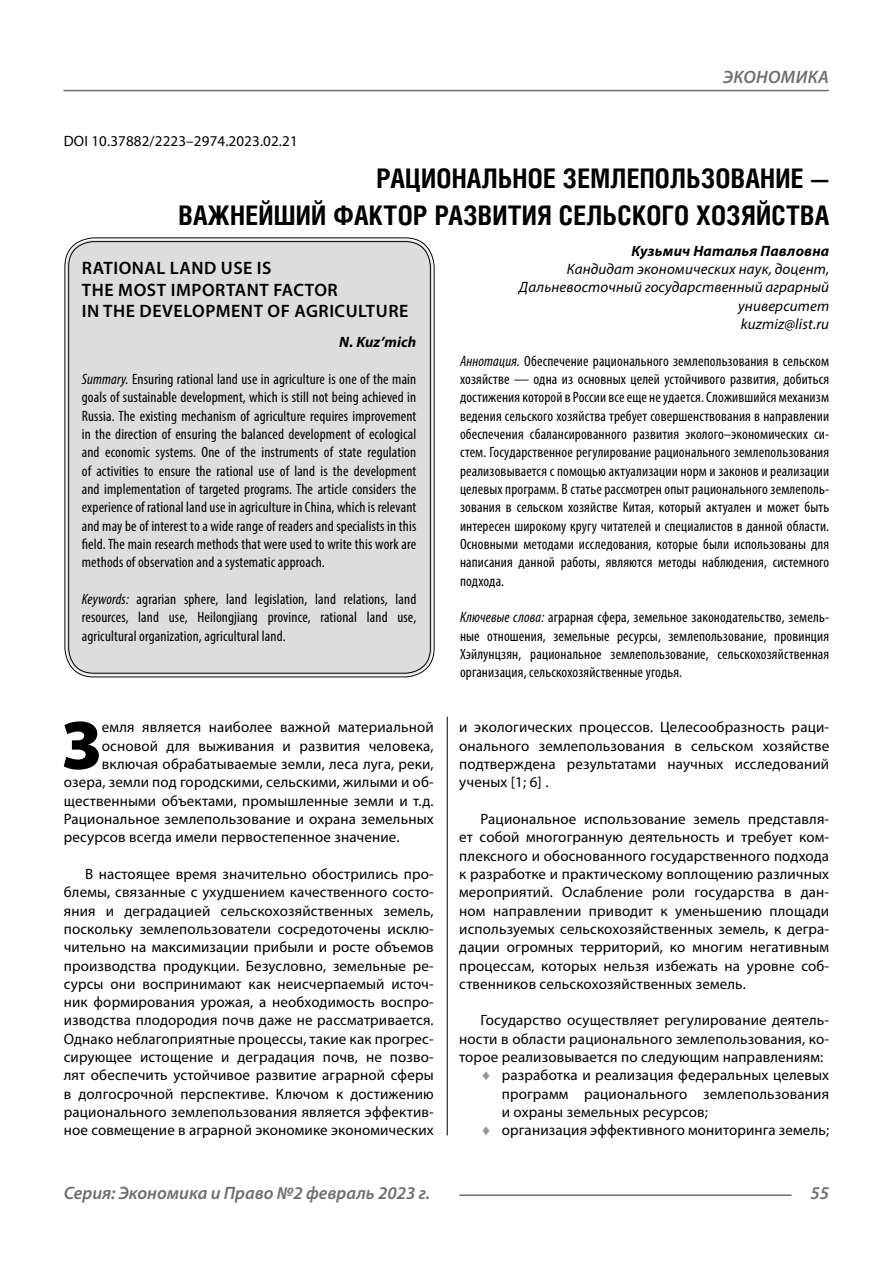
<style>
.page{position:relative;width:893px;height:1263px;background:#fff}
.page>*{position:absolute;margin:0;border:0;box-sizing:border-box;transform-origin:0 0}
.Bukvica{font:900 69.3px "Myriad Pro";color:#000}
.Header{font:700 27px/37.5px "Helios Cond C";letter-spacing:.01em;color:#000;text-align:right}
.Header-eng{font:600 18px/21.6px "Myriad Pro";letter-spacing:.03em;color:#000}
.t1{font:italic 600 18px "Myriad Pro";color:#6e6e6e}
.Normal{font:15px/18.3px "Myriad Pro";letter-spacing:.01em;color:#000;text-align:justify}
.Annotation-rus{font:condensed 15px/18.3px "Myriad Pro";letter-spacing:.01em;color:#000;text-align:justify}
.Annotation-eng{font:condensed 15px/18.3px "Myriad Pro";letter-spacing:.01em;color:#000;text-align:justify}
.Bukvica-2{font:15px "Myriad Pro";letter-spacing:.01em;color:#000}
.Author-doc{font:italic 15px/18.3px "Myriad Pro";letter-spacing:.01em;color:#000;text-align:right}
.DOI{font:15px "Myriad Pro";letter-spacing:.01em;color:#000}
.Author{font:italic 700 15px "Myriad Pro";letter-spacing:.01em;color:#000}
.Author-email{font:italic 15px "Myriad Pro";letter-spacing:.01em;color:#000}
.Author-eng{font:italic 700 15px "Myriad Pro";letter-spacing:.01em;color:#000}
.s1{font-style:italic}
.s2{color:#959595}
</style>
<div class="page">
<hr style="left:447px;top:714px;width:1px;height:421px;background:#000">
<div style="left:43px;top:696px;width:786px;height:21px;background:#fff"></div>
<div style="left:67px;top:240px;width:365px;height:435px;background:#ddd;border-radius:27px"></div>
<hr style="left:63px;top:90px;width:766px;height:1px;background:#6e6e6e">
<hr style="left:459px;top:1194px;width:333px;height:2px;background:#6e6e6e">
<p class="t1" style="left:723px;top:66px;width:24px">Экономика</p>
<p class="DOI" style="left:64px;top:132px;width:235px">DOI 10.37882/2223–2974.2023.02.21</p>
<p class="Header" style="left:179px;top:159px;width:652px">РАЦИОНАЛЬНОЕ ЗЕМЛЕПОЛЬЗОВАНИЕ —<br>ВАЖНЕЙШИЙ ФАКТОР РАЗВИТИЯ СЕЛЬСКОГО ХОЗЯЙСТВА</p>
<p class="Author" style="left:631px;top:241px;width:199px">Кузьмич Наталья Павловна</p>
<p class="Author-doc" style="left:519px;top:260px;width:311px">Кандидат экономических наук, доцент,<br>Дальневосточный государственный аграрный университет</p>
<p class="Author-email" style="left:741px;top:315px;width:90px">kuzmiz@list.ru</p>
<p class="Annotation-rus" style="left:460px;top:351px;width:371px"><span class="s1">Аннотация.</span> Обеспечение рационального землепользования в сельском хозяйстве — одна из основных целей устойчивого развития, добиться достижения которой в России все еще не удается. Сложившийся механизм ведения сельского хозяйства требует совершенствования в направлении обеспечения сбалансированного развития эколого–экономических си&shy;стем. Государственное регулирование рационального землепользования реализовывается с помощью актуализации норм и законов и реализации целевых программ. В статье рассмотрен опыт рационального землеполь&shy;зования в сельском хозяйстве Китая, который актуален и может быть интересен широкому кругу читателей и специалистов в данной области.<br>Основными методами исследования, которые были использованы для написания данной работы, являются методы наблюдения, системного подхода.</p>
<p class="Annotation-rus" style="left:460px;top:608px;width:371px"><span class="s1">Ключевые слова:</span> аграрная сфера, земельное законодательство, земель&shy;ные отношения, земельные ресурсы, землепользование, провинция Хэйлунцзян, рациональное землепользование, сельскохозяйственная организация, сельскохозяйственные угодья.</p>
<p class="Header-eng" style="left:82px;top:257px;width:328px">RATIONAL LAND USE IS<br>THE MOST IMPORTANT FACTOR<br>IN THE DEVELOPMENT OF AGRICULTURE</p>
<p class="Author-eng" style="left:339px;top:333px;width:79px">N. Kuz’mich</p>
<p class="Annotation-eng" style="left:82px;top:370px;width:336px"><span class="s1">Summary.</span> Ensuring rational land use in agriculture is one of the main goals of sustainable development, which is still not being achieved in Russia. The existing mechanism of agriculture requires improvement in the direction of ensuring the balanced development of ecological and economic systems. One of the instruments of state regulation of activities to ensure the rational use of land is the development and implementation of targeted programs. The article considers the experience of rational land use in agriculture in China, which is relevant and may be of interest to a wide range of readers and specialists in this field. The main research methods that were used to write this work are methods of observation and a systematic approach.</p>
<p class="Annotation-eng" style="left:82px;top:590px;width:336px"><span class="s1">Keywords:</span> agrarian sphere, land legislation, land relations, land resources, land use, Heilongjiang province, rational land use, agricultural organization, agricultural land.</p>
<p class="Bukvica" style="left:62px;top:699px;width:41px">З</p>
<p class="Bukvica-2" style="left:102px;top:718px;width:333px">емля является наиболее важной материальной</p>
<p class="Bukvica-2" style="left:102px;top:736px;width:333px">основой для выживания и развития человека,</p>
<p class="Bukvica-2" style="left:102px;top:755px;width:333px">включая обрабатываемые земли, леса луга, реки,</p>
<p class="Bukvica-2" style="left:64px;top:773px;width:371px">озера, земли под городскими, сельскими, жилыми и об-</p>
<p class="Bukvica-2" style="left:64px;top:791px;width:371px">щественными объектами, промышленные земли и т.д.</p>
<p class="Bukvica-2" style="left:64px;top:810px;width:371px">Рациональное землепользование и охрана земельных</p>
<p class="Bukvica-2" style="left:64px;top:828px;width:337px">ресурсов всегда имели первостепенное значение.</p>
<p class="Normal" style="left:64px;top:864px;width:371px;text-indent:21px">В настоящее время значительно обострились про&shy;блемы, связанные с ухудшением качественного состо&shy;яния и деградацией сельскохозяйственных земель, поскольку землепользователи сосредоточены исклю&shy;чительно на максимизации прибыли и росте объемов производства продукции. Безусловно, земельные ре&shy;сурсы они воспринимают как неисчерпаемый источ&shy;ник формирования урожая, а необходимость воспро&shy;изводства плодородия почв даже не рассматривается.<br>Однако неблагоприятные процессы, такие как прогрес&shy;сирующее истощение и деградация почв, не позво&shy;лят обеспечить устойчивое развитие аграрной сферы в долгосрочной перспективе. Ключом к достижению рационального землепользования является эффектив&shy;ное совмещение в аграрной экономике экономических</p>
<p class="Normal" style="left:459px;top:718px;width:371px">и экологических процессов. Целесообразность раци&shy;онального землепользования в сельском хозяйстве подтверждена результатами научных исследований ученых [1; 6] .</p>
<p class="Normal" style="left:459px;top:809px;width:371px;text-indent:21px">Рациональное использование земель представля&shy;ет собой многогранную деятельность и требует ком&shy;плексного и обоснованного государственного подхода к разработке и практическому воплощению различных мероприятий. Ослабление роли государства в дан&shy;ном направлении приводит к уменьшению площади используемых сельскохозяйственных земель, к дегра&shy;дации огромных территорий, ко многим негативным процессам, которых нельзя избежать на уровне соб&shy;ственников сельскохозяйственных земель.</p>
<p class="Normal" style="left:459px;top:1011px;width:371px;text-indent:21px">Государство осуществляет регулирование деятель&shy;ности в области рационального землепользования, ко&shy;торое реализовывается по следующим направлениям:</p>
<p class="Normal" style="left:502px;top:1066px;width:329px;text-indent:-21px"><span class="s2">♦</span> разработка и реализация федеральных целевых программ рационального землепользования и охраны земельных ресурсов;</p>
<p class="Normal" style="left:480px;top:1121px;width:350px"><span class="s2">♦</span> организация эффективного мониторинга земель;</p>
<p class="t1" style="left:64px;top:1182px;width:368px">Серия: Экономика и Право №2 февраль 2023 г.</p>
<p class="t1" style="left:810px;top:1182px;width:20px">55</p>
</div>
